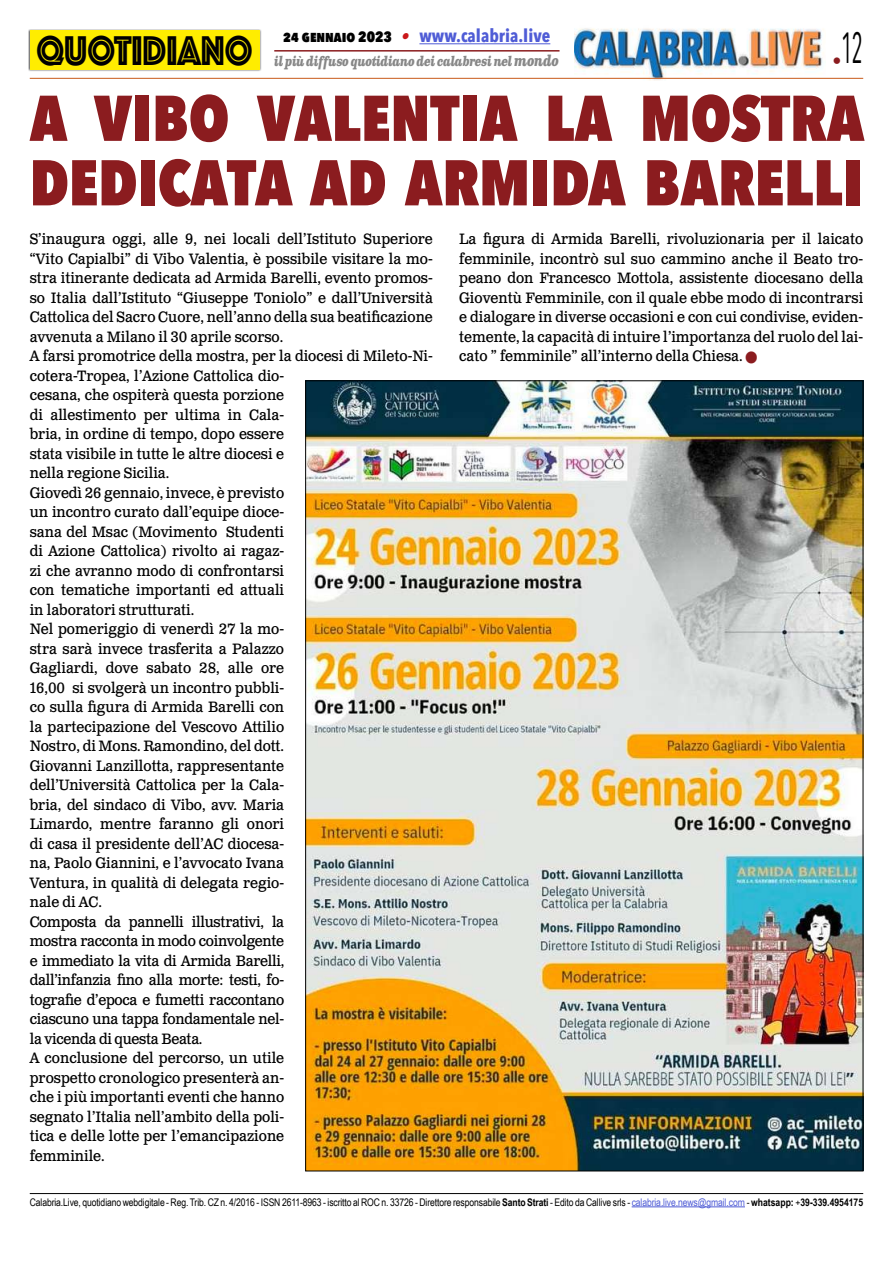
<style>
.page{position:relative;width:893px;height:1263px;background:#fff}
.page>*{position:absolute;margin:0;border:0;box-sizing:border-box;transform-origin:0 0}
.t1{font:800 63.9px/64.5px "Avenir Next Condensed";color:#8b1c1f}
.t2{font:43.5px "Avenir Next Condensed";color:#000;scale:.55 1}
.t3{font:43.2px "Phosphate Inline";color:#000;scale:.87 1}
.t4{font:700 18px "Avenir Next Condensed";color:#4f5cd6}
.t5{font:15px/19.5px "Clarendon Text Pro";color:#000;text-align:justify;scale:.93 1}
.t6{font:italic 700 13.5px "Clarendon Text Pro";letter-spacing:-.05em;color:#878787;scale:.79 1}
.t7{font:10.5px "Arial Narrow";letter-spacing:-.01em;color:#000}
.s1{font-weight:800;font-size:15px;color:#000}
.s2{font-family:"Clarendon Text Pro";font-style:italic;font-size:16.5px;color:#ca181a}
.s3{font-size:15px}
.s4{color:#8b1c1f}
.s5{font-weight:700}
.s6{color:#4f5cd6}
</style>
<div class="page">
<img style="left:574px;top:28px;width:252px;height:53px">
<hr style="left:30px;top:78px;width:833px;height:1px;background:#c85a19">
<div style="left:28px;top:29px;width:233px;height:43px;background:#000;opacity:.75"></div>
<div style="left:30px;top:31px;width:229px;height:39px;background:#ffed00"></div>
<hr style="left:419px;top:43px;width:131px;height:1px;background:#4f5cd6">
<hr style="left:274px;top:50px;width:285px;height:2px;background:#8b1c1f">
<img style="left:307px;top:383px;width:554px;height:786px">
<hr style="left:30px;top:1193px;width:833px;height:1px;background:#000">
<hr style="left:632px;top:1206px;width:113px;height:1px;background:#4f5cd6">
<h3 class="t3" style="left:36px;top:20px;width:250px">QUOTIDIANO</h3>
<p class="t4" style="left:283px;top:25px;width:269px"><span class="s1">24 gennaio 2023</span> <span class="s2">•</span> www.calabria.live</p>
<p class="t6" style="left:274px;top:53px;width:362px">il più diffuso quotidiano dei calabresi nel <span class="s3">mondo</span></p>
<h2 class="t2" style="left:832px;top:11px;width:58px"><sub>•</sub>12</h2>
<h1 class="t1" style="left:30px;top:85px;width:836px">A VIBO VALENTIA LA MOSTRA<br>DEDICATA AD ARMIDA BARELLI</h1>
<p class="t5" style="left:30px;top:230px;width:435px;text-align:left">S’inaugura oggi, alle 9, nei locali dell’Istituto Superiore “Vito Capialbi” di Vibo Valentia, è possibile visitare la mo&shy;stra itinerante dedicata ad Armida Barelli, evento promos&shy;so Italia dall’Istituto “Giuseppe Toniolo” e dall’Università Cattolica del Sacro Cuore, nell’anno della sua beatificazione avvenuta a Milano il 30 aprile scorso.<br>A farsi promotrice della mostra, per la diocesi di Mileto-Ni&shy;cotera-Tropea, l’Azione Cattolica dio-<br>cesana, che ospiterà questa porzione<br>di allestimento per ultima in Cala-<br>bria, in ordine di tempo, dopo essere<br>stata visibile in tutte le altre diocesi e<br>nella regione Sicilia.<br>Giovedì 26 gennaio, invece, è previsto<br>un incontro curato dall’equipe dioce-<br>sana del Msac (Movimento Studenti<br>di Azione Cattolica) rivolto ai ragaz-<br>zi che avranno modo di confrontarsi<br>con tematiche importanti ed attuali<br>in laboratori strutturati.<br>Nel pomeriggio di venerdì 27 la mo-<br>stra sarà invece trasferita a Palazzo<br>Gagliardi, dove sabato 28, alle ore<br>16,00 si svolgerà un incontro pubbli-<br>co sulla figura di Armida Barelli con<br>la partecipazione del Vescovo Attilio<br>Nostro, di Mons. Ramondino, del dott.<br>Giovanni Lanzillotta, rappresentante<br>dell’Università Cattolica per la Cala-<br>bria, del sindaco di Vibo, avv. Maria<br>Limardo, mentre faranno gli onori<br>di casa il presidente dell’AC diocesa-<br>na, Paolo Giannini, e l’avvocato Ivana<br>Ventura, in qualità di delegata regio-<br>nale di AC.<br>Composta da pannelli illustrativi, la<br>mostra racconta in modo coinvolgente<br>e immediato la vita di Armida Barelli,<br>dall’infanzia fino alla morte: testi, fo-<br>tografie d’epoca e fumetti raccontano<br>ciascuno una tappa fondamentale nel-<br>la vicenda di questa Beata.<br>A conclusione del percorso, un utile<br>prospetto cronologico presenterà an-<br>che i più importanti eventi che hanno<br>segnato l’Italia nell’ambito della poli-<br>tica e delle lotte per l’emancipazione<br>femminile.</p>
<p class="t5" style="left:459px;top:230px;width:436px">La figura di Armida Barelli, rivoluzionaria per il laicato femminile, incontrò sul suo cammino anche il Beato tro&shy;peano don Francesco Mottola, assistente diocesano della Gioventù Femminile, con il quale ebbe modo di incontrarsi e dialogare in diverse occasioni e con cui condivise, eviden&shy;temente, la capacità di intuire l’importanza del ruolo del lai&shy;cato ” femminile” all’interno della Chiesa. <span class="s4">■</span></p>
<p class="t7" style="left:30px;top:1194px;width:835px">Calabria.Live, quotidiano webdigitale - Reg. Trib. CZ n. 4/2016 - ISSN 2611-8963 - iscritto al ROC n. 33726 - Direttore responsabile <span class="s5">Santo Strati</span> - Edito da Callive srls - <span class="s6">calabria.live.news@gmail.com</span> - <span class="s5">whatsapp:</span> +<span class="s5">39-339.4954175</span></p>
</div>
